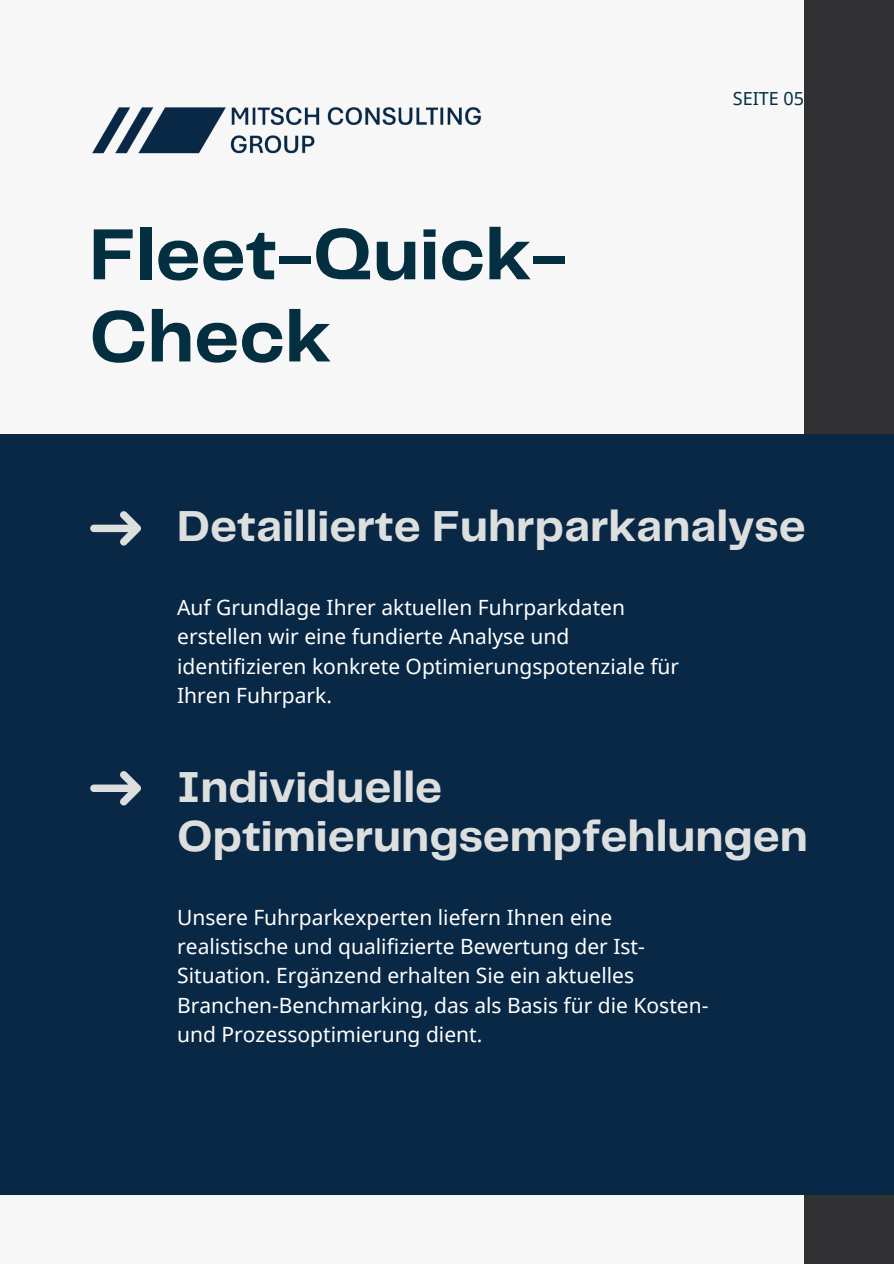
<style>
.page{position:relative;width:894px;height:1264px;background:#fff}
.page>*{position:absolute;margin:0;border:0;box-sizing:border-box;transform-origin:0 0}
.t1{font:700 75px/82.2px "Telegraf";color:#032f40}
.t2{font:700 45px/49.5px "Telegraf";color:#dddede}
.t3{font:21px/29.2px "Noto Sans";color:#fff}
.t4{font:18px "Noto Sans";color:#032f40}
</style>
<div class="page">
<div style="left:0;top:0;width:893px;height:1263px;background:#f7f7f7"></div>
<div style="left:804px;top:0;width:89px;height:1263px;background:#313033"></div>
<div style="left:0;top:434px;width:893px;height:760px;background:#082846"></div>
<svg style="left:90px;top:511px;width:51px;height:34px"></svg>
<svg style="left:90px;top:771px;width:51px;height:34px"></svg>
<img style="left:92px;top:107px;width:389px;height:47px">
<p class="t1" style="left:89px;top:217px;width:479px">Fleet-Quick-<br>Check</p>
<h2 class="t4" style="left:732px;top:85px;width:73px">SEITE 05</h2>
<p class="t2" style="left:177px;top:503px;width:630px">Detaillierte Fuhrparkanalyse</p>
<h1 class="t3" style="left:177px;top:592px;width:503px">Auf Grundlage Ihrer aktuellen Fuhrparkdaten erstellen wir eine fundierte Analyse und identifizieren konkrete Optimierungspotenziale für Ihren Fuhrpark.</h1>
<p class="t2" style="left:177px;top:764px;width:632px">Individuelle<br>Optimierungsempfehlungen</p>
<p class="t3" style="left:177px;top:902px;width:532px">Unsere Fuhrparkexperten liefern Ihnen eine realistische und qualifizierte Bewertung der Ist-Situation. Ergänzend erhalten Sie ein aktuelles Branchen-Benchmarking, das als Basis für die Kosten&shy;und Prozessoptimierung dient.</p>
</div>
